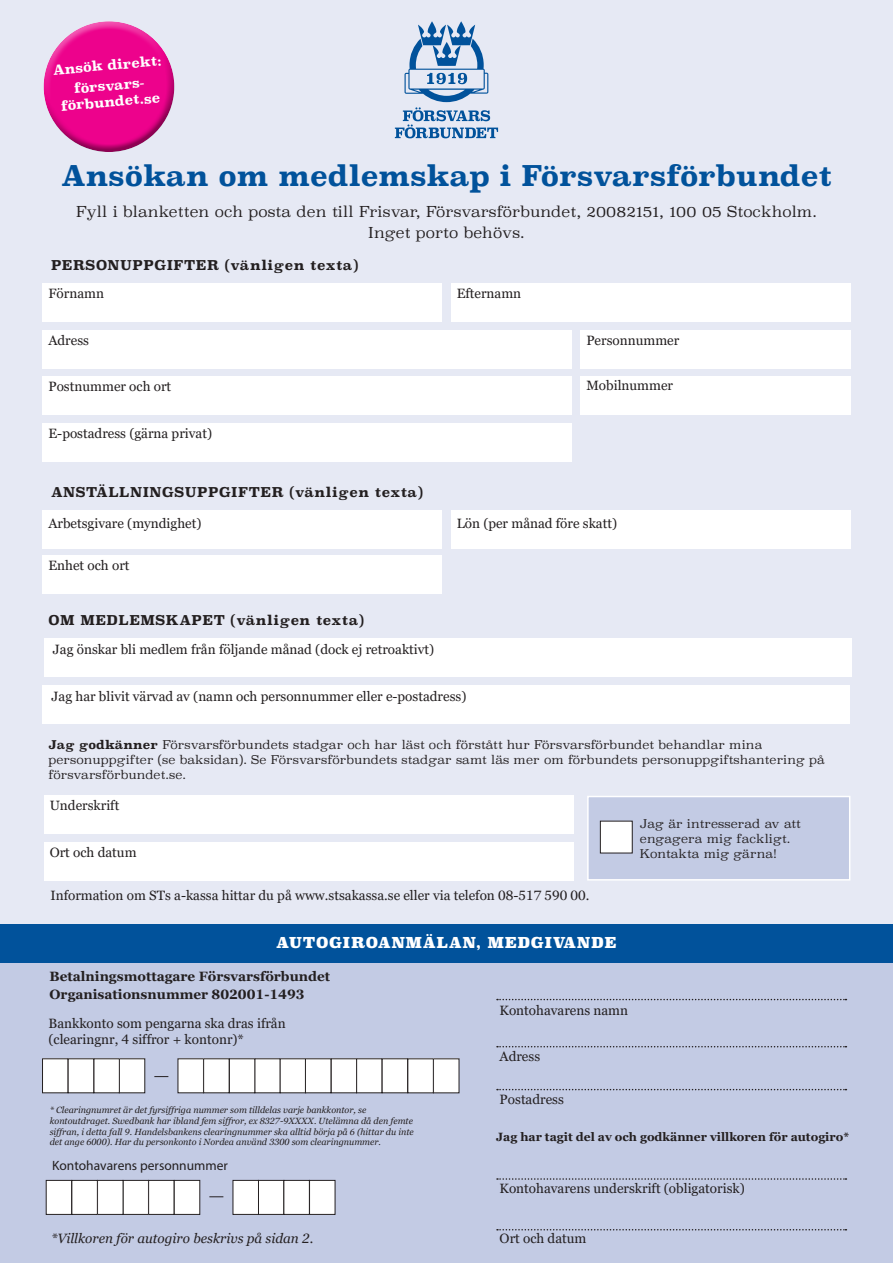
<style>
.page{position:relative;width:893px;height:1263px;background:#fff}
.page>*{position:absolute;margin:0;border:0;box-sizing:border-box;transform-origin:0 0}
.t1{font:700 28.5px "Superclarendon Rg";color:#01529b}
.t2{font:15px/21px "Superclarendon Lt";letter-spacing:.01em;color:#231f20;text-align:center}
.t3{font:15px "Superclarendon Bl";letter-spacing:.04em;color:#fff}
.t4{font:13.5px/16.2px "Georgia Pro";color:#231f20}
.t5{font:700 13.5px "Superclarendon Rg";letter-spacing:.04em;color:#231f20}
.t6{font:700 13.5px/18.3px "Georgia Pro";color:#231f20}
.t7{font:italic 13.5px "Georgia Pro";color:#231f20}
.t8{font:700 13.5px "Superclarendon Rg";color:#fff}
.t9{font:13.5px "Myriad Pro";color:#231f20}
.t10{font:12px/15px "Superclarendon Lt";letter-spacing:.01em;color:#231f20}
.t11{font:700 12px "Georgia Pro";color:#231f20}
.t12{font:italic 9px/10.8px "Georgia Pro";color:#231f20}
.s1{font-family:"Superclarendon Rg";font-weight:700}
</style>
<div class="page">
<div style="left:0;top:0;width:893px;height:924px;background:#e6e9f4"></div>
<div style="left:41px;top:19px;width:133px;height:84px;background:#fff;opacity:.4"></div>
<div style="left:41px;top:51px;width:133px;height:101px;background:#231f20;opacity:.47"></div>
<svg style="left:395px;top:21px;width:103px;height:117px"></svg>
<div style="left:43px;top:284px;width:399px;height:38px;background:#fff"></div>
<div style="left:451px;top:284px;width:399px;height:38px;background:#fff"></div>
<div style="left:43px;top:510px;width:399px;height:38px;background:#fff"></div>
<div style="left:451px;top:510px;width:399px;height:38px;background:#fff"></div>
<div style="left:43px;top:330px;width:529px;height:38px;background:#fff"></div>
<div style="left:580px;top:330px;width:270px;height:38px;background:#fff"></div>
<div style="left:43px;top:377px;width:529px;height:38px;background:#fff"></div>
<div style="left:580px;top:377px;width:270px;height:38px;background:#fff"></div>
<div style="left:43px;top:423px;width:529px;height:39px;background:#fff"></div>
<div style="left:43px;top:555px;width:399px;height:38px;background:#fff"></div>
<div style="left:44px;top:796px;width:529px;height:38px;background:#fff"></div>
<div style="left:44px;top:842px;width:529px;height:38px;background:#fff"></div>
<div style="left:43px;top:685px;width:807px;height:39px;background:#fff"></div>
<div style="left:0;top:954px;width:893px;height:309px;background:#c3cbe4"></div>
<div style="left:0;top:924px;width:893px;height:38px;background:#01529b"></div>
<div style="left:43px;top:1059px;width:25px;height:34px;background:#fff"></div>
<div style="left:42px;top:1059px;width:26px;height:34px;border:1px solid #231f20"></div>
<div style="left:119px;top:1059px;width:26px;height:34px;background:#fff"></div>
<div style="left:119px;top:1059px;width:26px;height:34px;border:1px solid #231f20"></div>
<div style="left:94px;top:1059px;width:25px;height:34px;background:#fff"></div>
<div style="left:68px;top:1059px;width:26px;height:34px;background:#fff"></div>
<div style="left:68px;top:1059px;width:26px;height:34px;border:1px solid #231f20"></div>
<svg style="left:154px;top:1076px;width:14px;height:1px"></svg>
<div style="left:178px;top:1059px;width:25px;height:34px;background:#fff"></div>
<div style="left:178px;top:1059px;width:26px;height:34px;border:1px solid #231f20"></div>
<div style="left:255px;top:1059px;width:25px;height:34px;background:#fff"></div>
<div style="left:229px;top:1059px;width:26px;height:34px;background:#fff"></div>
<div style="left:229px;top:1059px;width:26px;height:34px;border:1px solid #231f20"></div>
<div style="left:204px;top:1059px;width:25px;height:34px;background:#fff"></div>
<div style="left:280px;top:1059px;width:26px;height:34px;background:#fff"></div>
<div style="left:356px;top:1059px;width:26px;height:34px;background:#fff"></div>
<div style="left:331px;top:1059px;width:26px;height:34px;background:#fff"></div>
<div style="left:331px;top:1059px;width:26px;height:34px;border:1px solid #231f20"></div>
<div style="left:305px;top:1059px;width:26px;height:34px;background:#fff"></div>
<div style="left:305px;top:1059px;width:26px;height:34px;border:1px solid #231f20"></div>
<div style="left:382px;top:1059px;width:26px;height:34px;background:#fff"></div>
<div style="left:382px;top:1059px;width:26px;height:34px;border:1px solid #231f20"></div>
<div style="left:433px;top:1059px;width:26px;height:34px;background:#fff"></div>
<div style="left:433px;top:1059px;width:26px;height:34px;border:1px solid #231f20"></div>
<div style="left:408px;top:1059px;width:25px;height:34px;background:#fff"></div>
<div style="left:46px;top:1180px;width:26px;height:34px;background:#fff"></div>
<div style="left:46px;top:1180px;width:26px;height:34px;border:1px solid #231f20"></div>
<div style="left:123px;top:1180px;width:25px;height:34px;background:#fff"></div>
<div style="left:123px;top:1180px;width:26px;height:34px;border:1px solid #231f20"></div>
<div style="left:98px;top:1180px;width:25px;height:34px;background:#fff"></div>
<div style="left:97px;top:1180px;width:26px;height:34px;border:1px solid #231f20"></div>
<div style="left:72px;top:1180px;width:25px;height:34px;background:#fff"></div>
<svg style="left:209px;top:1196px;width:14px;height:1px"></svg>
<div style="left:149px;top:1180px;width:25px;height:34px;background:#fff"></div>
<div style="left:258px;top:1180px;width:26px;height:34px;background:#fff"></div>
<div style="left:258px;top:1180px;width:26px;height:34px;border:1px solid #231f20"></div>
<div style="left:233px;top:1180px;width:25px;height:34px;background:#fff"></div>
<div style="left:233px;top:1180px;width:26px;height:34px;border:1px solid #231f20"></div>
<div style="left:174px;top:1180px;width:26px;height:34px;background:#fff"></div>
<div style="left:174px;top:1180px;width:26px;height:34px;border:1px solid #231f20"></div>
<div style="left:284px;top:1180px;width:25px;height:34px;background:#fff"></div>
<div style="left:310px;top:1180px;width:25px;height:34px;background:#fff"></div>
<div style="left:309px;top:1180px;width:26px;height:34px;border:1px solid #231f20"></div>
<svg style="left:497px;top:999px;width:349px;height:1px"></svg>
<svg style="left:497px;top:1046px;width:349px;height:1px"></svg>
<svg style="left:497px;top:1089px;width:349px;height:1px"></svg>
<svg style="left:497px;top:1178px;width:349px;height:2px"></svg>
<svg style="left:497px;top:1229px;width:349px;height:1px"></svg>
<div style="left:587px;top:796px;width:263px;height:84px;background:#c3cbe4;border:2px solid #fff"></div>
<div style="left:600px;top:821px;width:32px;height:32px;background:#fff"></div>
<div style="left:44px;top:639px;width:808px;height:38px;background:#fff"></div>
<p class="t8" style="left:52px;top:62px;width:111px;rotate:-5deg">Ansök direkt:</p>
<p class="t8" style="left:73px;top:81px;width:74px;rotate:-5deg">försvars-</p>
<p class="t8" style="left:60px;top:98px;width:101px;rotate:-5deg">förbundet.se</p>
<p class="t1" style="left:61px;top:158px;width:772px">Ansökan om medlemskap i Försvarsförbundet</p>
<p class="t2" style="left:76px;top:201px;width:742px">Fyll i blanketten och posta den till Frisvar, Försvarsförbundet, 20082151, 100 05 Stockholm.<br>Inget porto behövs.</p>
<p class="t5" style="left:51px;top:257px;width:309px">PERSONUPPGIFTER (vänligen texta)</p>
<p class="t4" style="left:48px;top:286px;width:57px">Förnamn</p>
<p class="t4" style="left:48px;top:332px;width:42px">Adress</p>
<p class="t4" style="left:48px;top:379px;width:124px">Postnummer och ort</p>
<p class="t4" style="left:48px;top:425px;width:165px">E-postadress (gärna privat)</p>
<p class="t5" style="left:51px;top:484px;width:373px">ANSTÄLLNINGSUPPGIFTER (vänligen texta)</p>
<p class="t4" style="left:457px;top:286px;width:66px">Efternamn</p>
<p class="t4" style="left:586px;top:332px;width:94px">Personnummer</p>
<p class="t4" style="left:586px;top:378px;width:88px">Mobilnummer</p>
<p class="t4" style="left:48px;top:515px;width:155px">Arbetsgivare (myndighet)</p>
<p class="t4" style="left:457px;top:515px;width:162px">Lön (per månad före skatt)</p>
<p class="t4" style="left:48px;top:558px;width:83px">Enhet och ort</p>
<p class="t5" style="left:48px;top:612px;width:317px">OM MEDLEMSKAPET (vänligen texta)</p>
<p class="t4" style="left:53px;top:641px;width:383px">Jag önskar bli medlem från följande månad (dock ej retroaktivt)</p>
<p class="t4" style="left:52px;top:688px;width:416px">Jag har blivit värvad av (namn och personnummer eller e-postadress)</p>
<p class="t10" style="left:48px;top:737px;width:778px"><span class="s1">Jag godkänner</span> Försvarsförbundets stadgar och har läst och förstått hur Försvarsförbundet behandlar mina personuppgifter (se baksidan). Se Försvarsförbundets stadgar samt läs mer om förbundets personuppgiftshantering på försvarsförbundet.se.</p>
<p class="t4" style="left:50px;top:798px;width:71px">Underskrift</p>
<p class="t4" style="left:50px;top:844px;width:88px">Ort och datum</p>
<p class="t10" style="left:640px;top:816px;width:162px">Jag är intresserad av att</p>
<p class="t10" style="left:640px;top:831px;width:152px">engagera mig fackligt.</p>
<p class="t10" style="left:640px;top:846px;width:139px">Kontakta mig gärna!</p>
<p class="t4" style="left:50px;top:888px;width:540px">Information om STs a-kassa hittar du på www.stsakassa.se eller via telefon 08-517 590 00.</p>
<p class="t3" style="left:276px;top:934px;width:342px">AUTOGIROANMÄLAN, MEDGIVANDE</p>
<p class="t6" style="left:50px;top:968px;width:282px">Betalningsmottagare Försvarsförbundet<br>Organisationsnummer 802001-1493</p>
<p class="t4" style="left:49px;top:1015px;width:239px">Bankkonto som pengarna ska dras ifrån (clearingnr, 4 siffror + kontonr)*</p>
<p class="t12" style="left:50px;top:1105px;width:366px">* Clearingnumret är det fyrsiffriga nummer som tilldelas varje bankkontor, se kontoutdraget. Swedbank har ibland fem siffror, ex 8327-9XXXX. Utelämna då den femte siffran, i detta fall 9. Handelsbankens clearingnummer ska alltid börja på 6 (hittar du inte det ange 6000). Har du personkonto i Nordea använd 3300 som clearingnummer.</p>
<p class="t9" style="left:52px;top:1157px;width:177px">Kontohavarens personnummer</p>
<p class="t4" style="left:500px;top:1003px;width:130px">Kontohavarens namn</p>
<p class="t4" style="left:500px;top:1049px;width:42px">Adress</p>
<p class="t4" style="left:500px;top:1091px;width:66px">Postadress</p>
<p class="t11" style="left:496px;top:1130px;width:355px">Jag har tagit del av och godkänner villkoren för autogiro*</p>
<p class="t4" style="left:500px;top:1180px;width:247px">Kontohavarens underskrift (obligatorisk)</p>
<p class="t7" style="left:51px;top:1231px;width:264px">*Villkoren för autogiro beskrivs på sidan 2.</p>
<p class="t4" style="left:500px;top:1231px;width:88px">Ort och datum</p>
</div>
